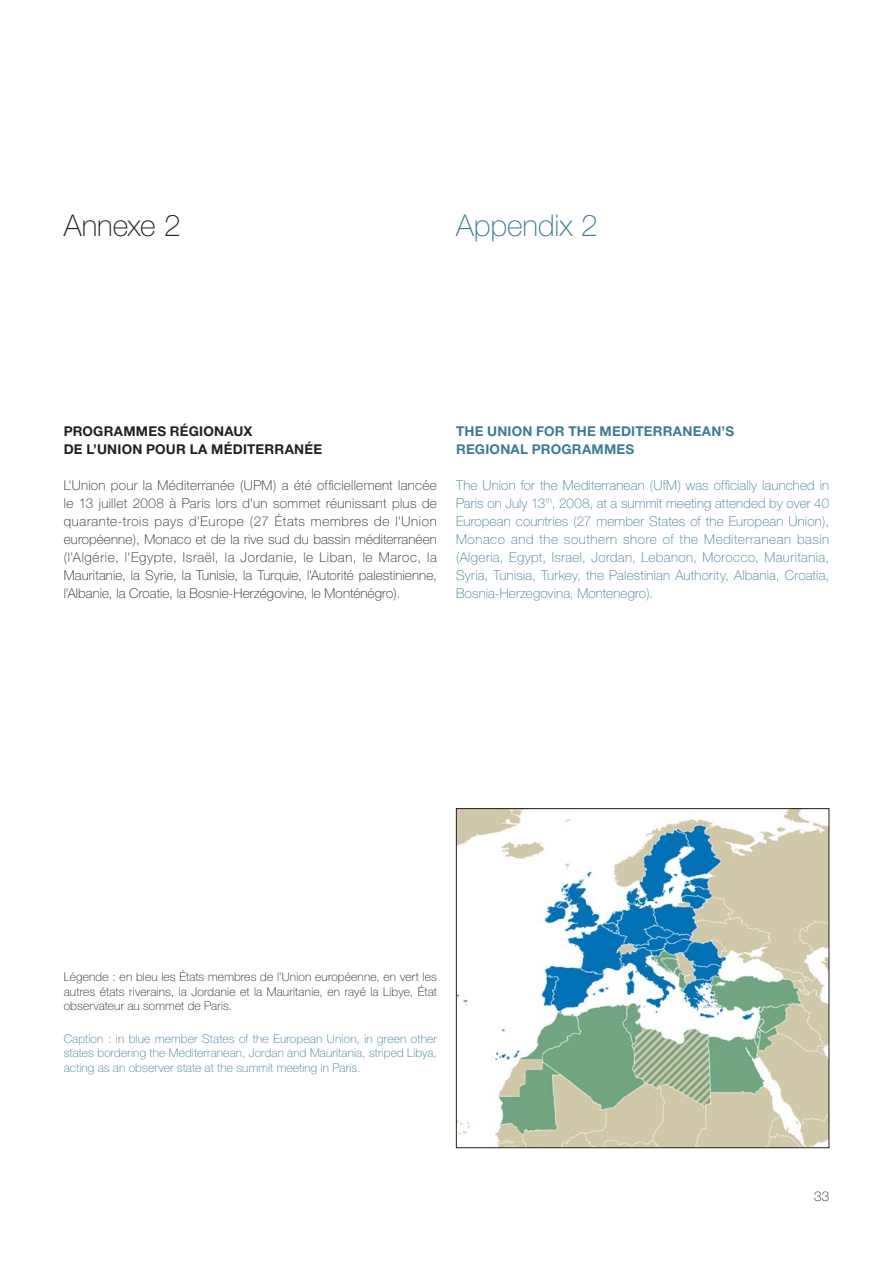
<style>
.page{position:relative;width:893px;height:1263px;background:#fff}
.page>*{position:absolute;margin:0;border:0;box-sizing:border-box;transform-origin:0 0}
.t1{font:100 30px "Helvetica Neue";color:#3d7b93}
.t2{font:100 30px "Helvetica Neue";letter-spacing:-.005em;color:#231f20}
.t3{font:100 13.5px/18px "Helvetica Neue";letter-spacing:.01em;color:#231f20;text-align:justify}
.t4{font:100 13.5px/18px "Helvetica Neue";letter-spacing:.01em;color:#3d7b93;text-align:justify}
.t5{font:700 13.5px/18px "Helvetica Neue";letter-spacing:.015em;color:#3d7b93}
.t6{font:700 13.5px/18px "Helvetica Neue";letter-spacing:.015em;color:#231f20}
.t7{font:100 12px/14.4px "Helvetica Neue";letter-spacing:.01em;color:#3d7b93;text-align:justify}
.t8{font:100 12px/14.4px "Helvetica Neue";letter-spacing:.015em;color:#231f20;text-align:justify}
</style>
<div class="page">
<img style="left:458px;top:810px;width:369px;height:336px">
<div style="left:456px;top:808px;width:373px;height:340px;border:1px solid #231f20"></div>
<h1 class="t2" style="left:64px;top:215px;width:119px">Annexe 2</h1>
<h1 class="t1" style="left:456px;top:215px;width:143px">Appendix 2</h1>
<p class="t6" style="left:64px;top:424px;width:260px">PROGRAMMES RÉGIONAUX<br>DE L’UNION POUR LA MÉDITERRANÉE</p>
<p class="t3" style="left:64px;top:478px;width:375px">L'Union pour la Méditerranée (UPM) a été officiellement lancée le 13 juillet 2008 à Paris lors d'un sommet réunissant plus de quarante-trois pays d’Europe (27 États membres de l'Union européenne), Monaco et de la rive sud du bassin méditerranéen (l'Algérie, l'Egypte, Israël, la Jordanie, le Liban, le Maroc, la Mauritanie, la Syrie, la Tunisie, la Turquie, l'Autorité palestinienne, l'Albanie, la Croatie, la Bosnie-Herzégovine, le Monténégro).</p>
<p class="t5" style="left:456px;top:424px;width:280px">THE UNION FOR THE MEDITERRANEAN’S<br>REGIONAL PROGRAMMES</p>
<p class="t4" style="left:456px;top:478px;width:375px">The Union for the Mediterranean (UfM) was officially launched in Paris on July 13<sup>th</sup>, 2008, at a summit meeting attended by over 40<br>European countries (27 member States of the European Union), Monaco and the southern shore of the Mediterranean basin (Algeria, Egypt, Israel, Jordan, Lebanon, Morocco, Mauritania, Syria, Tunisia, Turkey, the Palestinian Authority, Albania, Croatia, Bosnia-Herzegovina, Montenegro).</p>
<p class="t8" style="left:64px;top:971px;width:375px">Légende : en bleu les États membres de l’Union européenne, en vert les autres états riverains, la Jordanie et la Mauritanie, en rayé la Libye, État observateur au sommet de Paris.</p>
<p class="t7" style="left:64px;top:1033px;width:375px">Caption : in blue member States of the European Union, in green other states bordering the Mediterranean, Jordan and Mauritania, striped Libya, acting as an observer state at the summit meeting in Paris.</p>
<p class="t3" style="left:814px;top:1189px;width:17px">33</p>
</div>
